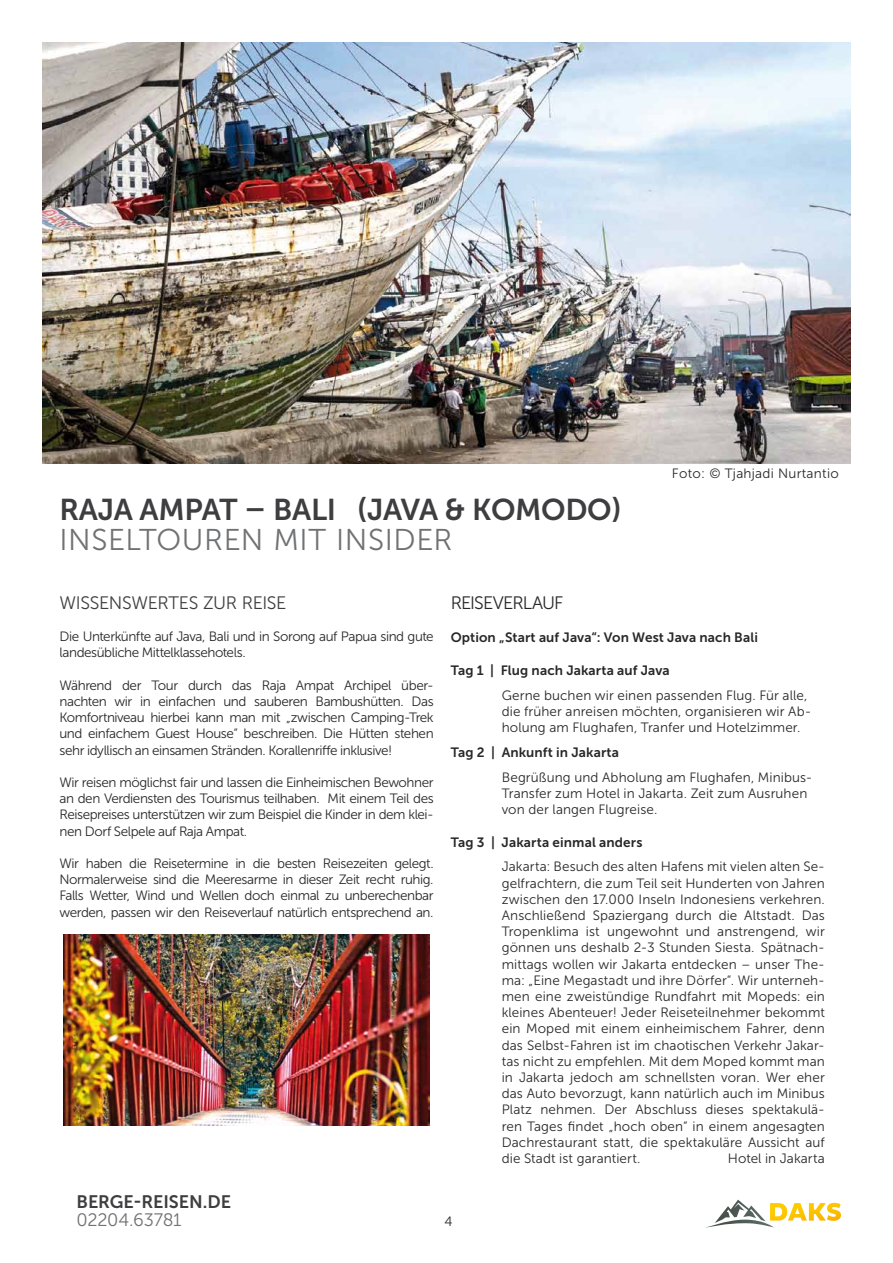
<style>
.page{position:relative;width:893px;height:1263px;background:#fff}
.page>*{position:absolute;margin:0;border:0;box-sizing:border-box;transform-origin:0 0}
.t1{font:30px "Museo Sans 700";letter-spacing:-.01em;color:#3e3d40}
.t2{font:30px "Museo Sans 300";letter-spacing:.02em;color:#707172}
.t3{font:18px "Museo Sans 300";letter-spacing:-.015em;color:#3e3d40}
.t4{font:18px "Museo Sans 700";letter-spacing:-.005em;color:#3e3d40}
.t5{font:18px "Museo Sans 300";color:#282829}
.t6{font:18px "Museo Sans 300";letter-spacing:-.015em;color:#707172}
.t7{font:13.5px/16.2px "Museo Sans 300";letter-spacing:-.005em;color:#282829;text-align:justify}
.t8{font:13.5px "Museo Sans 700";letter-spacing:.005em;color:#282829}
.t9{font:13.5px/16.2px "Museo Sans 300";letter-spacing:-.035em;color:#282829}
.t10{font:13.5px "Museo Sans 300";letter-spacing:.02em;color:#282829}
</style>
<div class="page">
<svg style="left:706px;top:1199px;width:135px;height:29px"></svg>
<img style="left:43px;top:43px;width:807px;height:420px">
<img style="left:64px;top:934px;width:366px;height:192px">
<h1 class="t1" style="left:60px;top:493px;width:327px">Raja Ampat – Bali (JAVA</h1>
<h1 class="t1" style="left:445px;top:493px;width:178px">&amp; Komodo)</h1>
<h1 class="t2" style="left:60px;top:523px;width:164px">INseltouren</h1>
<h1 class="t2" style="left:273px;top:523px;width:160px">mit Insider</h1>
<p class="t10" style="left:672px;top:466px;width:168px">Foto: © Tjahjadi Nurtantio</p>
<h2 class="t3" style="left:60px;top:593px;width:28px">Wissenswer</h2>
<h2 class="t3" style="left:168px;top:593px;width:94px">tes zur Reise</h2>
<p class="t9" style="left:60px;top:629px;width:376px">Die U nterkünfte auf Java, Bali und in Sorong auf Papua sind gute landesübliche M ittelklassehotels.</p>
<p class="t7" style="left:60px;top:677px;width:376px">Während der Tour durch das Raja Ampat Archipel über&shy;nachten wir in einfachen und sauberen Bambushütten. Das Komfortniveau hierbei kann man mit „zwischen Camping-Trek und einfachem Guest House“ beschreiben. Die H ütten stehen sehr idyllisch an einsamen Stränden. Korallenriffe inklusive!</p>
<p class="t7" style="left:60px;top:774px;width:376px">Wir reisen möglichst fair und lassen die Einheimischen Bewohner an den Verdiensten des Tourismus teilhaben. M it einem Teil des Reisepreises unterstützen wir zum Beispiel die Kinder in dem klei&shy;nen Dorf Selpele auf Raja Ampat.</p>
<p class="t7" style="left:60px;top:855px;width:376px">Wir haben die Reisetermine in die besten Reisezeiten gelegt.<br>Normalerweise sind die Meeresarme in dieser Zeit recht ruhig.<br>Falls Wetter, Wind und Wellen doch einmal zu unberechenbar werden, passen wir den Reiseverlauf natürlich entsprechend an.</p>
<h2 class="t5" style="left:451px;top:593px;width:19px">Reise</h2>
<h2 class="t5" style="left:493px;top:593px;width:21px">verla</h2>
<h2 class="t5" style="left:542px;top:593px;width:20px">uf</h2>
<p class="t8" style="left:451px;top:630px;width:309px">Option „Start auf Java“: Von West Java nach Bali</p>
<p class="t8" style="left:451px;top:663px;width:221px">Tag 1 | Flug nach Jakarta auf Java</p>
<p class="t7" style="left:502px;top:687px;width:311px;text-align:left">Gerne buchen wir einen passenden Flug. Für alle, die früher anreisen möchten, organisieren wir Ab&shy;holung am Flughafen, Tranfer und Hotelzimmer.</p>
<p class="t8" style="left:451px;top:745px;width:170px">Tag 2 | Ankunft in Jakarta</p>
<p class="t7" style="left:502px;top:769px;width:312px;text-align:left">Begrüßung und Abholung am Flughafen, M inibus-<br>Transfer zum H otel in Jakarta. Zeit zum Ausruhen von der langen Flugreise.</p>
<p class="t8" style="left:451px;top:834px;width:193px">Tag 3 | Jakarta einmal anders</p>
<p class="t7" style="left:502px;top:859px;width:325px">Jakarta: Besuch des alten Hafens mit vielen alten Se&shy;gelfrachtern, die zum Teil seit H underten von Jahren zwischen den 17.000 Inseln Indonesiens verkehren.<br>Anschließend Spaziergang durch die Altstadt. Das Tropenklima ist ungewohnt und anstrengend, wir gönnen uns deshalb 2-3 Stunden Siesta. Spätnach&shy;mittags wollen wir Jakarta entdecken – unser The&shy;ma: „Eine Megastadt und ihre Dörfer“. Wir unterneh&shy;men eine zweistündige Rundfahrt mit Mopeds: ein kleines Abenteuer! Jeder Reiseteilnehmer bekommt ein Moped mit einem einheimischem Fahrer, denn das Selbst-Fahren ist im chaotischen Verkehr Jakar&shy;tas nicht zu empfehlen. M it dem Moped kommt man in Jakarta jedoch am schnellsten voran. Wer eher das Auto bevorzugt, kann natürlich auch im M inibus Platz nehmen. Der Abschluss dieses spektakulä&shy;ren Tages findet „hoch oben“ in einem angesagten Dachrestaurant statt, die spektakuläre Aussicht auf die Stadt ist garantiert.</p>
<p class="t7" style="left:728px;top:1150px;width:99px">Hotel in Jakarta</p>
<h2 class="t4" style="left:77px;top:1192px;width:104px">BERGE-REISEN</h2>
<h2 class="t4" style="left:203px;top:1192px;width:30px">.de</h2>
<h2 class="t6" style="left:77px;top:1210px;width:107px">02204.63781</h2>
<p class="t7" style="left:445px;top:1214px;width:10px">4</p>
</div>
